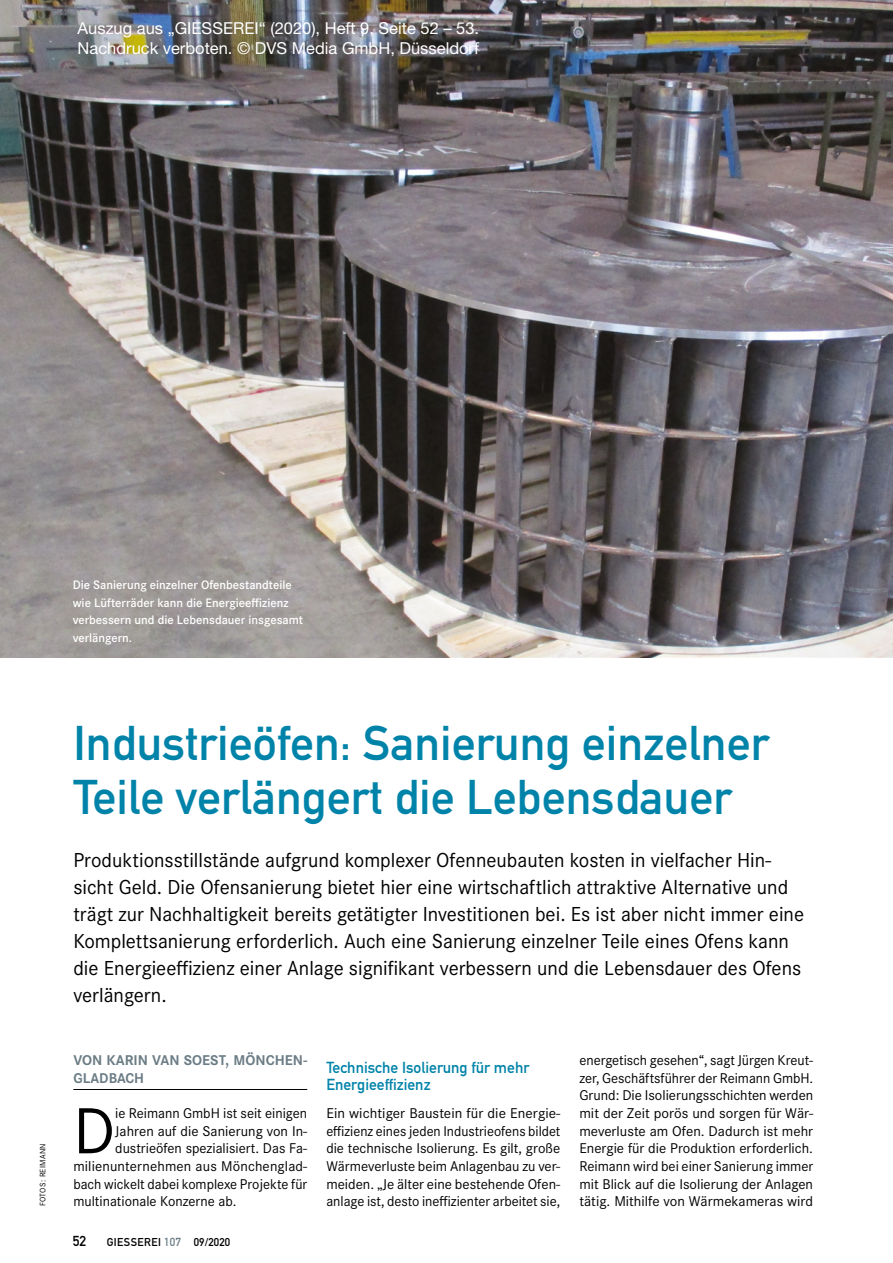
<style>
.page{position:relative;width:893px;height:1263px;background:#fff}
.page>*{position:absolute;margin:0;border:0;box-sizing:border-box;transform-origin:0 0}
.t1{font:67.5px "Corporate S";color:#000}
.t2{font:48px/54px "DIN Mittelschrift Std";color:#0083a9}
.t3{font:21px/27px "Corporate S";color:#000}
.t4{font:16.5px "Helvetica Neue LT Std";color:#fff}
.t5{font:15.75px/17.5px "DIN Mittelschrift Std";color:#0083a9}
.t6{font:14.7px/17.5px "Corporate S";color:#000;text-align:justify}
.t7{font:700 14.7px/17.7px "Corporate S";letter-spacing:.005em;color:#6b7c85}
.t8{font:14.25px "DIN Mittelschrift Std";color:#000}
.t9{font:600 12.75px/17.5px "Corporate S";color:#fff}
.t10{font:11.25px "DIN Mittelschrift Std";letter-spacing:.04em;color:#000}
.t11{font:8.25px "Corporate S";letter-spacing:.04em;color:#000}
.s1{font-size:11.55px;color:#6b7c85}
</style>
<div class="page">
<hr style="left:73px;top:1089px;width:234px;height:1px;background:#000">
<img style="left:0;top:0;width:893px;height:658px">
<p class="t4" style="left:78px;top:19px;width:403px">Auszug aus „GIESSEREI“ (2020), Heft 9, Seite 52 – 53.</p>
<p class="t4" style="left:78px;top:38px;width:403px">Nachdruck verboten. © DVS Media GmbH, Düsseldorf</p>
<p class="t9" style="left:73px;top:576px;width:232px">Die Sanierung einzelner Ofenbestandteile wie Lüfterräder kann die Energieeffizienz verbessern und die Lebensdauer insgesamt verlängern.</p>
<p class="t11" style="left:38px;top:1206px;width:64px;rotate:-90deg">FOTOS: REIMANN</p>
<p class="t2" style="left:73px;top:717px;width:697px">Industrieöfen: Sanierung einzelner<br>Teile verlängert die Lebensdauer</p>
<p class="t3" style="left:73px;top:846px;width:732px">Produktionsstillstände aufgrund komplexer Ofenneubauten kosten in vielfacher Hin&shy;sicht Geld. Die Ofensanierung bietet hier eine wirtschaftlich attraktive Alternative und trägt zur Nachhaltigkeit bereits getätigter Investitionen bei. Es ist aber nicht immer eine Komplettsanierung erforderlich. Auch eine Sanierung einzelner Teile eines Ofens kann die Energieeffizienz einer Anlage signifikant verbessern und die Lebensdauer des Ofens verlängern.</p>
<p class="t7" style="left:73px;top:1052px;width:235px">VON KARIN VAN SOEST, MÖNCHEN-<br>GLADBACH</p>
<p class="t1" style="left:73px;top:1092px;width:43px">D</p>
<p class="t6" style="left:115px;top:1104px;width:193px">ie Reimann GmbH ist seit einigen</p>
<p class="t6" style="left:115px;top:1122px;width:193px">Jahren auf die Sanierung von In-</p>
<p class="t6" style="left:115px;top:1140px;width:193px">dustrieöfen spezialisiert. Das Fa-</p>
<p class="t6" style="left:73px;top:1157px;width:235px">milienunternehmen aus Mönchenglad-</p>
<p class="t6" style="left:73px;top:1175px;width:235px">bach wickelt dabei komplexe Projekte für</p>
<p class="t6" style="left:73px;top:1192px;width:165px">multinationale Konzerne ab.</p>
<p class="t8" style="left:73px;top:1232px;width:15px">52</p>
<p class="t10" style="left:107px;top:1235px;width:125px">GIESSEREI <span class="s1">107</span> 09/2020</p>
<p class="t5" style="left:326px;top:1058px;width:205px">Technische Isolierung für mehr<br>Energieeffizienz</p>
<p class="t6" style="left:326px;top:1104px;width:236px">Ein wichtiger Baustein für die Energie&shy;effizienz eines jeden Industrieofens bildet die technische Isolierung. Es gilt, große Wärmeverluste beim Anlagenbau zu ver&shy;meiden. „Je älter eine bestehende Ofen&shy;anlage ist, desto ineffizienter arbeitet sie,</p>
<p class="t6" style="left:579px;top:1051px;width:236px">energetisch gesehen“, sagt Jürgen Kreut&shy;zer, Geschäftsführer der Reimann GmbH.<br>Grund: Die Isolierungsschichten werden mit der Zeit porös und sorgen für Wär&shy;meverluste am Ofen. Dadurch ist mehr Energie für die Produktion erforderlich.<br>Reimann wird bei einer Sanierung immer mit Blick auf die Isolierung der Anlagen tätig. Mithilfe von Wärmekameras wird</p>
</div>
